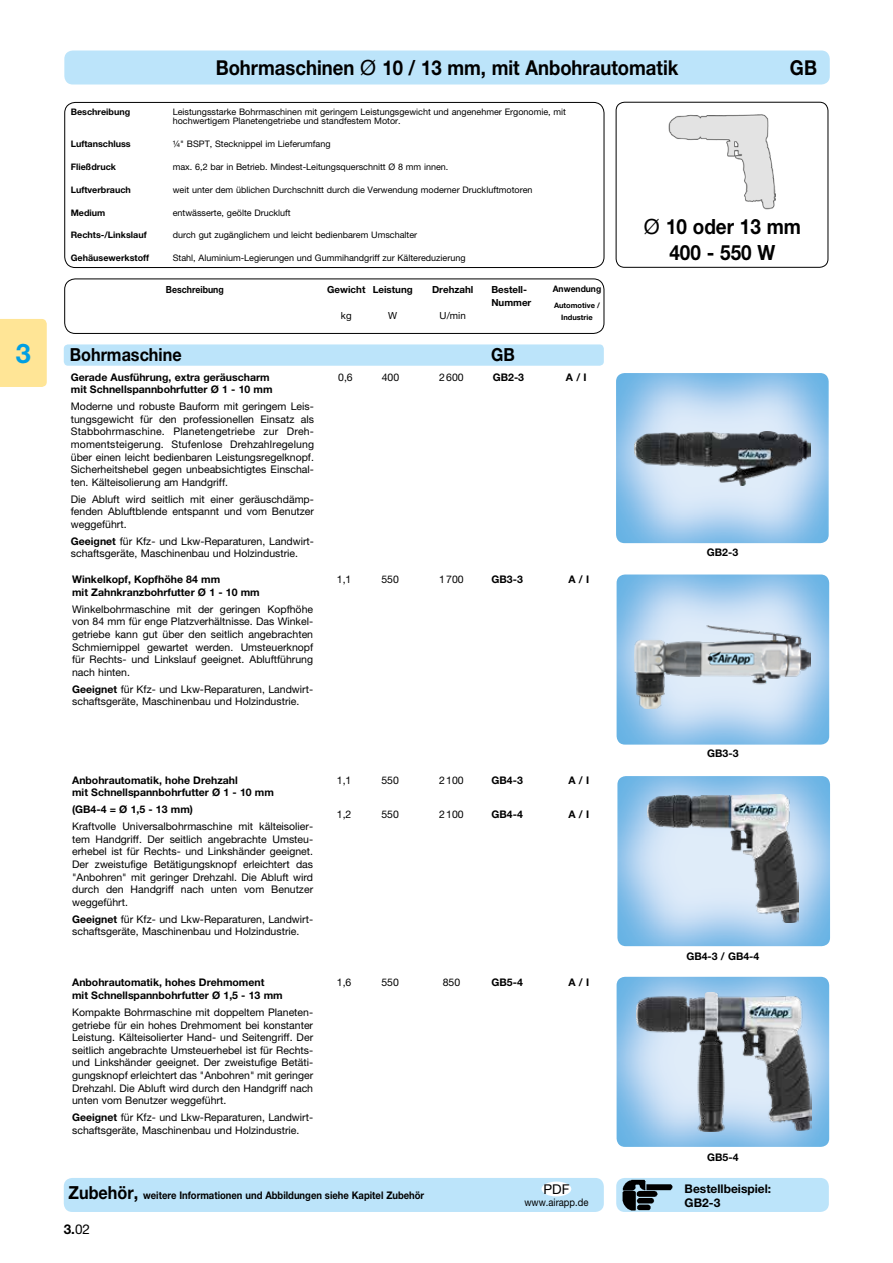
<style>
.page{position:relative;width:893px;height:1263px;background:#fff}
.page>*{position:absolute;margin:0;border:0;box-sizing:border-box;transform-origin:0 0}
.t1{font:700 27px "Helvetica Neue LT Pro";color:#009fe3}
.t2{font:700 21px/25.2px "Helvetica Neue LT Pro";color:#000;text-align:center;scale:.9 1}
.t3{font:700 20.55px "Helvetica Neue LT Pro";color:#000;scale:.9 1}
.t4{font:700 18px "Helvetica Neue LT Pro";color:#000;scale:.9 1}
.t5{font:700 13.5px "Helvetica Neue LT Pro";color:#000}
.t6{font:13.5px "Helvetica Neue LT Pro";color:#000}
.t7{font:700 12px/14.4px "Helvetica Neue LT Pro";color:#000}
.t8{font:10.5px/12.6px "Helvetica Neue LT Pro";color:#000;text-align:justify}
.t9{font:700 10.5px/12.6px "Helvetica Neue LT Pro";color:#000}
.t10{font:700 10.5px "Helvetica Neue LT Pro";color:#000;scale:.9 1}
.t11{font:10.5px "Helvetica Neue LT Pro";color:#000;scale:.9 1}
.t12{font:700 9.75px/13.2px "Helvetica Neue LT Pro";color:#000}
.t13{font:700 9.75px "Helvetica Neue LT Pro";color:#000;scale:.9 1}
.t14{font:9.75px "Helvetica Neue LT Pro";color:#000}
.t15{font:9px/9.8px "Helvetica Neue LT Pro";color:#000}
.t16{font:700 9px "Helvetica Neue LT Pro";color:#000}
.t17{font:700 9px "Helvetica Neue LT Pro";color:#000;scale:.95 1}
.t18{font:700 7.5px/12px "Helvetica Neue LT Pro";color:#000;text-align:center}
.s1{font-weight:400;font-size:21px}
.s2{font-weight:700}
.s3{font-size:18px}
.s4{font-weight:400}
</style>
<div class="page">
<div style="left:64px;top:1178px;width:540px;height:34px;background:#bce4fa;border-radius:9px"></div>
<div style="left:541px;top:1181px;width:30px;height:15px;background:#fff;border-radius:50%"></div>
<div style="left:616px;top:1178px;width:213px;height:34px;background:#bce4fa;border-radius:9px"></div>
<img style="left:621px;top:1178px;width:52px;height:33px">
<div style="left:64px;top:279px;width:540px;height:55px;border:1px solid #000;border-radius:11px"></div>
<div style="left:64px;top:102px;width:540px;height:166px;border:1px solid #000;border-radius:11px"></div>
<div style="left:64px;top:50px;width:766px;height:35px;background:#bce4fa;border-radius:9px"></div>
<div style="left:64px;top:344px;width:540px;height:22px;background:#bce4fa;border-radius:4px"></div>
<img style="left:617px;top:574px;width:212px;height:171px">
<img style="left:635px;top:625px;width:176px;height:84px">
<img style="left:617px;top:776px;width:213px;height:170px">
<img style="left:647px;top:794px;width:152px;height:128px">
<img style="left:617px;top:977px;width:212px;height:170px">
<img style="left:636px;top:992px;width:176px;height:139px">
<div style="left:616px;top:102px;width:212px;height:166px;border:1px solid #000;border-radius:9px"></div>
<img style="left:668px;top:114px;width:108px;height:96px">
<img style="left:616px;top:373px;width:213px;height:170px">
<img style="left:634px;top:431px;width:176px;height:54px">
<div style="left:0;top:319px;width:47px;height:68px;background:#ffe596"></div>
<h1 class="t1" style="left:16px;top:336px;width:17px">3</h1>
<h3 class="t3" style="left:216px;top:55px;width:516px">Bohrmaschinen <span class="s1">Ø</span> 10 / 13 mm, mit Anbohrautomatik</h3>
<h3 class="t3" style="left:790px;top:55px;width:32px">GB</h3>
<p class="t16" style="left:71px;top:106px;width:61px">Beschreibung</p>
<p class="t15" style="left:173px;top:106px;width:395px">Leistungsstarke Bohrmaschinen mit geringem Leistungsgewicht und angenehmer Ergonomie, mit hochwertigem Planetengetriebe und standfestem Motor.</p>
<p class="t16" style="left:71px;top:138px;width:62px">Luftanschluss</p>
<p class="t15" style="left:173px;top:139px;width:159px">¼" BSPT, Stecknippel im Lieferumfang</p>
<p class="t16" style="left:71px;top:161px;width:47px">Fließdruck</p>
<p class="t15" style="left:173px;top:162px;width:277px">max. 6,2 bar in Betrieb. Mindest-Leitungsquerschnitt Ø 8 mm innen.</p>
<p class="t16" style="left:71px;top:184px;width:62px">Luftverbrauch</p>
<p class="t15" style="left:173px;top:185px;width:361px">weit unter dem üblichen Durchschnitt durch die Verwendung moderner Druckluftmotoren</p>
<p class="t16" style="left:71px;top:207px;width:36px">Medium</p>
<p class="t15" style="left:173px;top:207px;width:120px">entwässerte, geölte Druckluft</p>
<p class="t16" style="left:71px;top:230px;width:77px">Rechts-/Linkslauf</p>
<p class="t15" style="left:173px;top:230px;width:246px">durch gut zugänglichem und leicht bedienbarem Umschalter</p>
<p class="t16" style="left:71px;top:253px;width:80px">Gehäusewerkstoff</p>
<p class="t15" style="left:173px;top:253px;width:294px">Stahl, Aluminium-Legierungen und Gummihandgriff zur Kältereduzierung</p>
<p class="t13" style="left:166px;top:283px;width:66px">Beschreibung</p>
<p class="t12" style="left:327px;top:282px;width:40px">Gewicht</p>
<p class="t14" style="left:341px;top:310px;width:12px">kg</p>
<p class="t12" style="left:373px;top:282px;width:42px">Leistung</p>
<p class="t14" style="left:388px;top:310px;width:11px">W</p>
<p class="t12" style="left:432px;top:282px;width:43px">Drehzahl</p>
<p class="t14" style="left:440px;top:310px;width:28px">U/min</p>
<p class="t12" style="left:491px;top:282px;width:42px">Bestell-<br>Nummer</p>
<p class="t17" style="left:553px;top:283px;width:53px">Anwendung</p>
<p class="t18" style="left:554px;top:299px;width:48px">Automotive /<br>Industrie</p>
<h3 class="t4" style="left:70px;top:344px;width:126px">Bohrmaschine</h3>
<h3 class="t4" style="left:491px;top:344px;width:28px">GB</h3>
<p class="t9" style="left:71px;top:370px;width:203px">Gerade Ausführung, extra geräuscharm mit Schnellspannbohrfutter Ø 1 - 10 mm</p>
<p class="t8" style="left:71px;top:400px;width:245px">Moderne und robuste Bauform mit geringem Leis&shy;tungsgewicht für den professionellen Einsatz als Stabbohrmaschine. Planetengetriebe zur Dreh&shy;momentsteigerung. Stufenlose Drehzahlregelung über einen leicht bedienbaren Leistungsregelknopf.<br>Sicherheitshebel gegen unbeabsichtigtes Einschal&shy;ten. Kälteisolierung am Handgriff.</p>
<p class="t8" style="left:71px;top:492px;width:245px">Die Abluft wird seitlich mit einer geräuschdämp&shy;fenden Abluftblende entspannt und vom Benutzer weggeführt.</p>
<p class="t8" style="left:71px;top:534px;width:245px"><span class="s2">Geeignet</span> für Kfz- und Lkw-Reparaturen, Landwirt&shy;schaftsgeräte, Maschinenbau und Holzindustrie.</p>
<p class="t9" style="left:72px;top:573px;width:189px">Winkelkopf, Kopfhöhe 84 mm<br>mit Zahnkranzbohrfutter Ø 1 - 10 mm</p>
<p class="t8" style="left:72px;top:603px;width:243px">Winkelbohrmaschine mit der geringen Kopfhöhe von 84 mm für enge Platzverhältnisse. Das Winkel&shy;getriebe kann gut über den seitlich angebrachten Schmiernippel gewartet werden. Umsteuerknopf für Rechts- und Linkslauf geeignet. Abluftführung nach hinten.</p>
<p class="t8" style="left:72px;top:682px;width:242px"><span class="s2">Geeignet</span> für Kfz- und Lkw-Reparaturen, Landwirt&shy;schaftsgeräte, Maschinenbau und Holzindustrie.</p>
<p class="t8" style="left:338px;top:370px;width:16px">0,6</p>
<p class="t8" style="left:382px;top:370px;width:19px">400</p>
<p class="t8" style="left:439px;top:370px;width:26px">2600</p>
<p class="t9" style="left:493px;top:370px;width:33px">GB2-3</p>
<p class="t9" style="left:566px;top:370px;width:22px">A / I</p>
<p class="t8" style="left:337px;top:573px;width:16px">1,1</p>
<p class="t8" style="left:381px;top:573px;width:19px">550</p>
<p class="t8" style="left:439px;top:573px;width:26px">1700</p>
<p class="t9" style="left:491px;top:573px;width:33px">GB3-3</p>
<p class="t9" style="left:568px;top:573px;width:22px">A / I</p>
<p class="t9" style="left:72px;top:773px;width:203px">Anbohrautomatik, hohe Drehzahl<br>mit Schnellspannbohrfutter Ø 1 - 10 mm</p>
<p class="t9" style="left:72px;top:803px;width:122px">(GB4-4 = Ø 1,5 - 13 mm)</p>
<p class="t8" style="left:72px;top:820px;width:243px">Kraftvolle Universalbohrmaschine mit kälteisolier&shy;tem Handgriff. Der seitlich angebrachte Umsteu&shy;erhebel ist für Rechts- und Linkshänder geeignet.<br>Der zweistufige Betätigungsknopf erleichtert das "Anbohren" mit geringer Drehzahl. Die Abluft wird durch den Handgriff nach unten vom Benutzer weggeführt.</p>
<p class="t8" style="left:72px;top:912px;width:242px"><span class="s2">Geeignet</span> für Kfz- und Lkw-Reparaturen, Landwirt&shy;schaftsgeräte, Maschinenbau und Holzindustrie.</p>
<p class="t9" style="left:72px;top:976px;width:212px">Anbohrautomatik, hohes Drehmoment mit Schnellspannbohrfutter Ø 1,5 - 13 mm</p>
<p class="t8" style="left:72px;top:1006px;width:243px">Kompakte Bohrmaschine mit doppeltem Planeten&shy;getriebe für ein hohes Drehmoment bei konstanter Leistung. Kälteisolierter Hand- und Seitengriff. Der seitlich angebrachte Umsteuerhebel ist für Rechts&shy;und Linkshänder geeignet. Der zweistufige Betäti&shy;gungsknopf erleichtert das "Anbohren" mit geringer Drehzahl. Die Abluft wird durch den Handgriff nach unten vom Benutzer weggeführt.</p>
<p class="t8" style="left:72px;top:1111px;width:242px"><span class="s2">Geeignet</span> für Kfz- und Lkw-Reparaturen, Landwirt&shy;schaftsgeräte, Maschinenbau und Holzindustrie.</p>
<p class="t8" style="left:337px;top:774px;width:16px">1,1</p>
<p class="t8" style="left:337px;top:807px;width:16px">1,2</p>
<p class="t8" style="left:381px;top:774px;width:19px">550</p>
<p class="t8" style="left:381px;top:807px;width:19px">550</p>
<p class="t8" style="left:439px;top:774px;width:26px">2100</p>
<p class="t8" style="left:439px;top:807px;width:26px">2100</p>
<p class="t9" style="left:491px;top:773px;width:33px">GB4-3</p>
<p class="t9" style="left:491px;top:807px;width:33px">GB4-4</p>
<p class="t9" style="left:568px;top:773px;width:22px">A / I</p>
<p class="t9" style="left:568px;top:807px;width:22px">A / I</p>
<p class="t8" style="left:337px;top:976px;width:16px">1,6</p>
<p class="t8" style="left:381px;top:976px;width:19px">550</p>
<p class="t8" style="left:443px;top:976px;width:19px">850</p>
<p class="t9" style="left:491px;top:976px;width:33px">GB5-4</p>
<p class="t9" style="left:568px;top:976px;width:22px">A / I</p>
<p class="t10" style="left:69px;top:1189px;width:397px"><span class="s3">Zubehör,</span> weitere Informationen und Abbildungen siehe Kapitel Zubehör</p>
<p class="t5" style="left:64px;top:1221px;width:28px">3.<span class="s4">02</span></p>
<p class="t6" style="left:543px;top:1181px;width:28px">PDF</p>
<p class="t11" style="left:524px;top:1196px;width:73px">www.airapp.de</p>
<h2 class="t2" style="left:644px;top:214px;width:176px"><span class="s4">Ø</span> 10 oder 13 mm<br>400 - 550 W</h2>
<p class="t9" style="left:707px;top:545px;width:33px">GB2-3</p>
<p class="t9" style="left:707px;top:747px;width:33px">GB3-3</p>
<p class="t9" style="left:686px;top:950px;width:74px">GB4-3 / GB4-4</p>
<p class="t9" style="left:707px;top:1151px;width:33px">GB5-4</p>
<p class="t7" style="left:685px;top:1181px;width:88px">Bestellbeispiel:<br>GB2-3</p>
</div>
